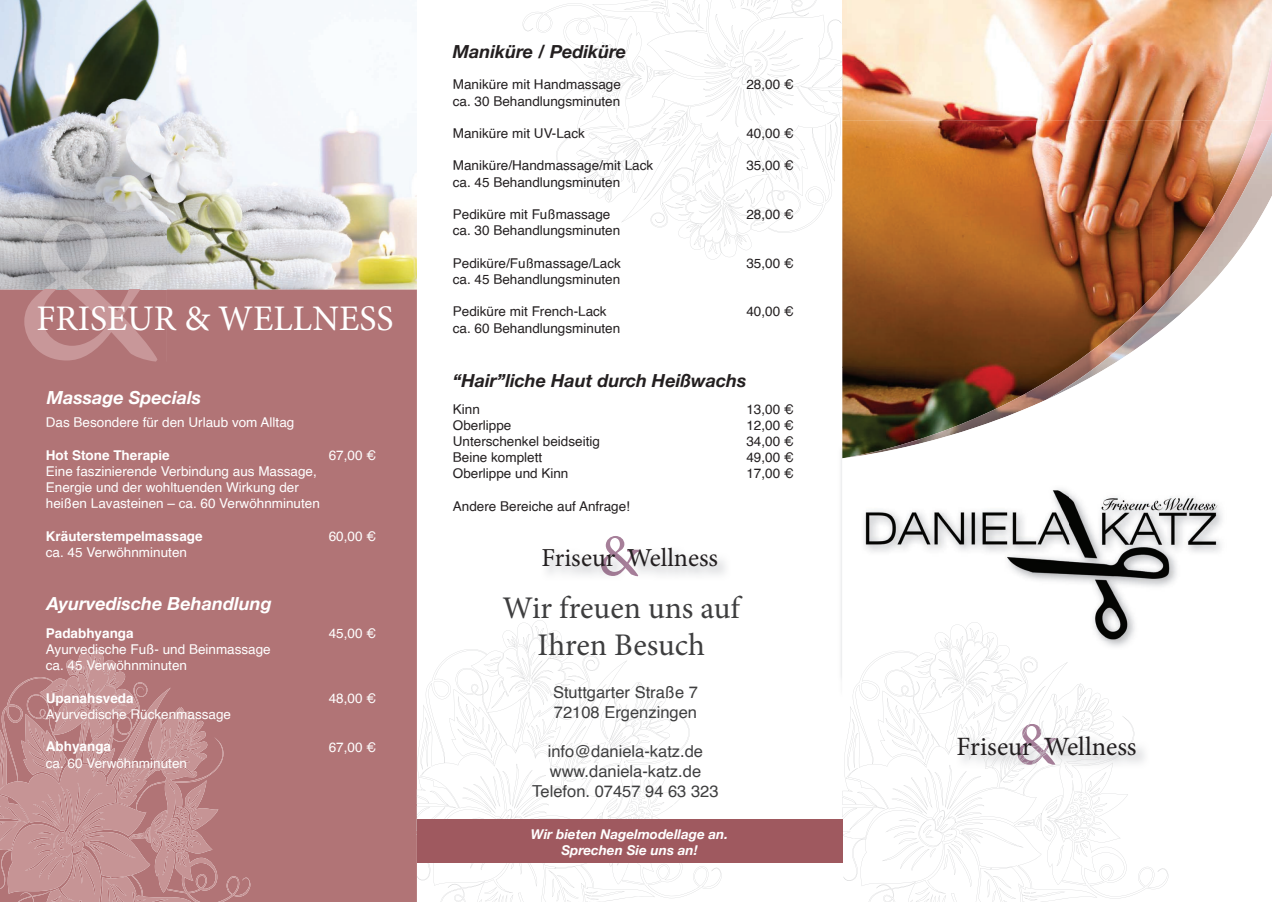
<style>
.page{position:relative;width:1272px;height:902px;background:#fff}
.page>*{position:absolute;margin:0;border:0;box-sizing:border-box;transform-origin:0 0}
.t1{font:60.75px "Minion Pro";color:#a67f99}
.t2{font:59.55px "Minion Pro";color:#a67f99}
.t3{font:36px "Minion Pro";color:#fff}
.t4{font:31.5px/37.8px "Minion Pro";color:#3e3e3f;text-align:center}
.t5{font:26.4px "Minion Pro";color:#231f20}
.t6{font:25.95px "Minion Pro";color:#231f20}
.t7{font:italic 700 18px "Helvetica Neue";color:#231f20}
.t8{font:italic 700 18px "Helvetica Neue";color:#fff}
.t9{font:16.5px/19.8px "Helvetica";color:#3e3e3f}
.t10{font:13.5px/16.2px "Helvetica";color:#231f20}
.t11{font:13.5px/16.2px "Helvetica";color:#fff}
.t12{font:700 13.5px "Helvetica";color:#fff}
.t13{font:italic 700 13.5px/16.2px "Helvetica Neue";color:#fff;text-align:center}
</style>
<div class="page">
<img style="left:842px;top:0;width:429px;height:120px">
<img style="left:1255px;top:57px;width:16px;height:63px">
<img style="left:841px;top:451px;width:1px;height:228px">
<img style="left:842px;top:120px;width:310px;height:76px">
<img style="left:1152px;top:120px;width:66px;height:12px">
<img style="left:1218px;top:120px;width:53px;height:12px">
<img style="left:1045px;top:132px;width:226px;height:64px">
<svg style="left:842px;top:196px;width:429px;height:263px"></svg>
<svg style="left:417px;top:620px;width:272px;height:169px"></svg>
<svg style="left:522px;top:0;width:319px;height:154px"></svg>
<img style="left:837px;top:60px;width:5px;height:92px">
<img style="left:838px;top:120px;width:2px;height:28px">
<svg style="left:771px;top:59px;width:66px;height:174px"></svg>
<svg style="left:556px;top:59px;width:215px;height:200px"></svg>
<img style="left:0;top:0;width:417px;height:289px">
<div style="left:0;top:289px;width:417px;height:612px;background:#b17476"></div>
<svg style="left:416px;top:789px;width:305px;height:112px"></svg>
<svg style="left:0;top:650px;width:250px;height:251px;background:#bd8788"></svg>
<img style="left:935px;top:641px;width:74px;height:8px">
<img style="left:940px;top:641px;width:53px;height:8px">
<img style="left:864px;top:490px;width:358px;height:151px">
<img style="left:934px;top:622px;width:63px;height:19px">
<svg style="left:842px;top:649px;width:326px;height:252px"></svg>
<img style="left:984px;top:734px;width:165px;height:35px">
<img style="left:956px;top:734px;width:30px;height:24px">
<img style="left:986px;top:750px;width:71px;height:19px">
<img style="left:1057px;top:734px;width:77px;height:35px">
<img style="left:962px;top:734px;width:128px;height:16px">
<img style="left:1017px;top:764px;width:35px;height:1px">
<img style="left:1017px;top:734px;width:40px;height:30px">
<img style="left:601px;top:546px;width:39px;height:30px">
<img style="left:24px;top:217px;width:142px;height:72px">
<div style="left:24px;top:289px;width:142px;height:72px;background:#b17476"></div>
<div style="left:417px;top:819px;width:425px;height:43px;background:#9f595f"></div>
<h3 class="t3" style="left:36px;top:295px;width:359px">FRISEUR &amp; WELLNESS</h3>
<h3 class="t7" style="left:453px;top:40px;width:175px">Maniküre / Pediküre</h3>
<p class="t10" style="left:453px;top:77px;width:170px">Maniküre mit Handmassage ca. 30 Behandlungsminuten</p>
<p class="t10" style="left:453px;top:125px;width:134px">Maniküre mit UV-Lack</p>
<p class="t10" style="left:453px;top:158px;width:202px">Maniküre/Handmassage/mit Lack ca. 45 Behandlungsminuten</p>
<p class="t10" style="left:453px;top:206px;width:169px">Pediküre mit Fußmassage ca. 30 Behandlungsminuten</p>
<p class="t10" style="left:453px;top:255px;width:170px">Pediküre/Fußmassage/Lack ca. 45 Behandlungsminuten</p>
<p class="t10" style="left:453px;top:304px;width:169px">Pediküre mit French-Lack ca. 60 Behandlungsminuten</p>
<p class="t10" style="left:746px;top:77px;width:49px">28,00 €</p>
<p class="t10" style="left:746px;top:125px;width:49px">40,00 €</p>
<p class="t10" style="left:746px;top:158px;width:49px">35,00 €</p>
<p class="t10" style="left:746px;top:206px;width:49px">28,00 €</p>
<p class="t10" style="left:746px;top:255px;width:49px">35,00 €</p>
<p class="t10" style="left:746px;top:304px;width:49px">40,00 €</p>
<h3 class="t7" style="left:453px;top:369px;width:295px">“Hair”liche Haut durch Heißwachs</h3>
<h3 class="t8" style="left:47px;top:386px;width:156px">Massage Specials</h3>
<p class="t11" style="left:46px;top:414px;width:250px">Das Besondere für den Urlaub vom Alltag</p>
<p class="t12" style="left:46px;top:444px;width:125px">Hot Stone Therapie</p>
<p class="t11" style="left:46px;top:463px;width:275px">Eine faszinierende Verbindung aus Massage,<br>Energie und der wohltuenden Wirkung der heißen Lavasteinen – ca. 60 Verwöhnminuten</p>
<p class="t12" style="left:46px;top:525px;width:158px">Kräuterstempelmassage</p>
<p class="t11" style="left:46px;top:544px;width:143px">ca. 45 Verwöhnminuten</p>
<h3 class="t8" style="left:47px;top:592px;width:226px">Ayurvedische Behandlung</h3>
<p class="t12" style="left:46px;top:622px;width:89px">Padabhyanga</p>
<p class="t11" style="left:46px;top:641px;width:226px">Ayurvedische Fuß- und Beinmassage ca. 45 Verwöhnminuten</p>
<p class="t12" style="left:46px;top:687px;width:89px">Upanahsveda</p>
<p class="t11" style="left:46px;top:706px;width:187px">Ayurvedische Rückenmassage</p>
<p class="t12" style="left:46px;top:735px;width:67px">Abhyanga</p>
<p class="t11" style="left:46px;top:755px;width:143px">ca. 60 Verwöhnminuten</p>
<p class="t11" style="left:329px;top:447px;width:49px">67,00 €</p>
<p class="t10" style="left:453px;top:401px;width:149px">Kinn<br>Oberlippe<br>Unterschenkel beidseitig<br>Beine komplett<br>Oberlippe und Kinn</p>
<p class="t10" style="left:453px;top:498px;width:179px">Andere Bereiche auf Anfrage!</p>
<p class="t10" style="left:746px;top:401px;width:49px;text-align:justify">13,00 € 12,00 € 34,00 € 49,00 € 17,00 €</p>
<p class="t11" style="left:329px;top:528px;width:49px">60,00 €</p>
<h2 class="t2" style="left:598px;top:516px;width:44px">&amp;</h2>
<h3 class="t4" style="left:502px;top:588px;width:239px">Wir freuen uns auf<br>Ihren Besuch</h3>
<p class="t9" style="left:553px;top:682px;width:146px">Stuttgarter Straße 7<br>72108 Ergenzingen</p>
<p class="t9" style="left:532px;top:741px;width:188px;text-align:center">info@daniela-katz.de www.daniela-katz.de<br>Telefon. 07457 94 63 323</p>
<h3 class="t6" style="left:541px;top:540px;width:178px">Friseur Wellness</h3>
<p class="t11" style="left:329px;top:625px;width:49px">45,00 €</p>
<p class="t11" style="left:329px;top:690px;width:49px">48,00 €</p>
<p class="t11" style="left:329px;top:739px;width:49px">67,00 €</p>
<h3 class="t5" style="left:956px;top:728px;width:181px">Friseur Wellness</h3>
<h1 class="t1" style="left:1014px;top:703px;width:45px">&amp;</h1>
<p class="t13" style="left:531px;top:825px;width:199px">Wir bieten Nagelmodellage an.<br>Sprechen Sie uns an!</p>
</div>
